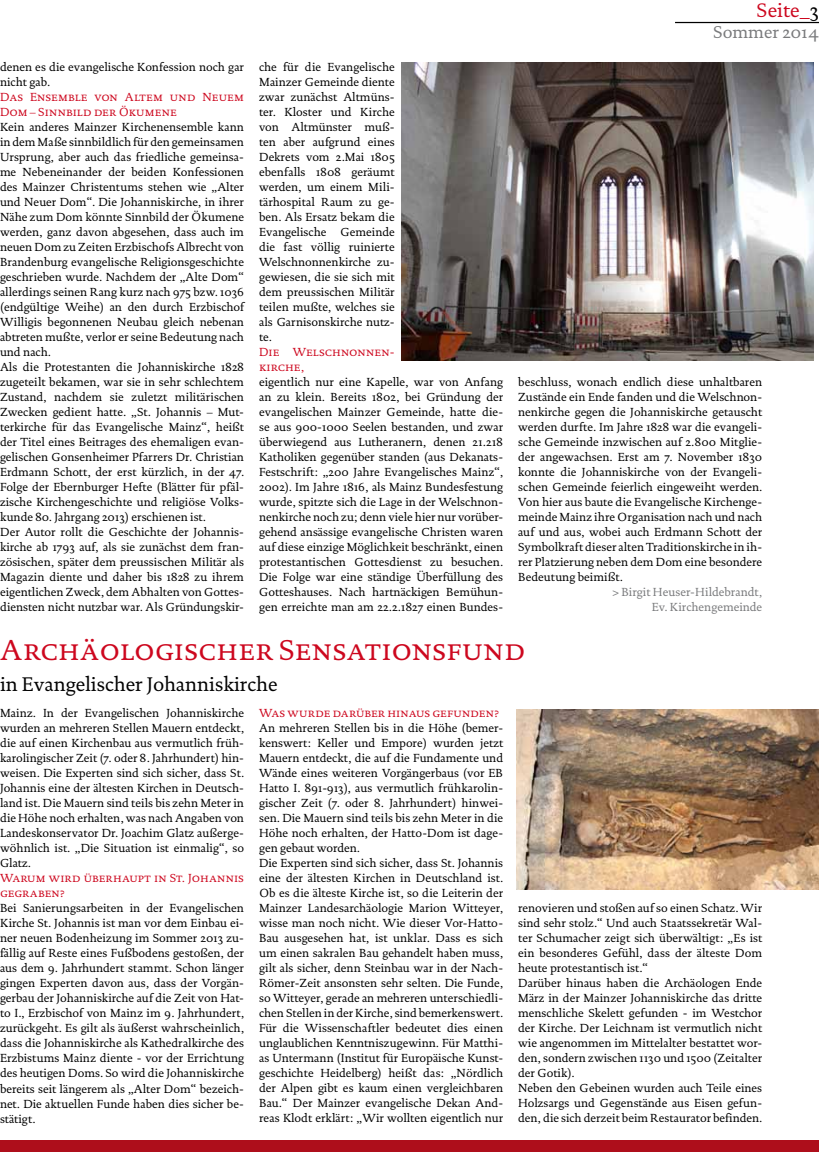
<style>
.page{position:relative;width:819px;height:1152px;background:#fff}
.page>*{position:absolute;margin:0;border:0;box-sizing:border-box;transform-origin:0 0}
.t1{font:29.38px "DTL Documenta T Caps";color:#cd071e}
.t2{font:20px "DTL Documenta ST";color:#000}
.t3{font:20px "DTL Documenta ST";letter-spacing:.005em;color:#cd071e}
.t4{font:17.5px "DTL Documenta ST";color:#797a7c}
.t5{font:11.88px/15px "DTL Documenta ST";color:#000;text-align:justify}
.t6{font:11.88px/15px "DTL Documenta T Caps";letter-spacing:.005em;color:#cd071e}
.t7{font:11.88px/15px "DTL Documenta ST";color:#797a7c;text-align:right}
.s1{color:#000}
</style>
<div class="page">
<div style="left:0;top:1140px;width:819px;height:12px;background:#ae0e1b"></div>
<img style="left:402px;top:63px;width:411px;height:297px">
<img style="left:516px;top:709px;width:303px;height:180px">
<hr style="left:675px;top:22px;width:144px;height:1px;background:#000">
<p class="t5" style="left:0;top:60px;width:245px">denen es die evangelische Konfession noch gar nicht gab.</p>
<p class="t6" style="left:0;top:90px;width:245px">Das Ensemble von Altem und Neuem<br>Dom – Sinnbild der Ökumene</p>
<p class="t5" style="left:0;top:120px;width:245px;text-align:left">Kein anderes Mainzer Kirchenensemble kann in dem Maße sinnbildlich für den gemeinsamen Ursprung, aber auch das friedliche gemeinsa&shy;me Nebeneinander der beiden Konfessionen des Mainzer Christentums stehen wie „Alter und Neuer Dom“. Die Johanniskirche, in ihrer Nähe zum Dom könnte Sinnbild der Ökumene werden, ganz davon abgesehen, dass auch im neuen Dom zu Zeiten Erzbischofs Albrecht von Brandenburg evangelische Religionsgeschichte geschrieben wurde. Nachdem der „Alte Dom“ allerdings seinen Rang kurz nach 975 bzw. 1036 (endgültige Weihe) an den durch Erzbischof Willigis begonnenen Neubau gleich nebenan abtreten mußte, verlor er seine Bedeutung nach und nach.<br>Als die Protestanten die Johanniskirche 1828 zugeteilt bekamen, war sie in sehr schlechtem Zustand, nachdem sie zuletzt militärischen Zwecken gedient hatte. „St. Johannis – Mut&shy;terkirche für das Evangelische Mainz“, heißt der Titel eines Beitrages des ehemaligen evan&shy;gelischen Gonsenheimer Pfarrers Dr. Christian Erdmann Schott, der erst kürzlich, in der 47.<br>Folge der Ebernburger Hefte (Blätter für pfäl&shy;zische Kirchengeschichte und religiöse Volks&shy;kunde 80. Jahrgang 2013) erschienen ist.<br>Der Autor rollt die Geschichte der Johannis&shy;kirche ab 1793 auf, als sie zunächst dem fran&shy;zösischen, später dem preussischen Militär als Magazin diente und daher bis 1828 zu ihrem eigentlichen Zweck, dem Abhalten von Gottes&shy;diensten nicht nutzbar war. Als Gründungskir-</p>
<h2 class="t3" style="left:756px;top:-1px;width:64px">Seite_<span class="s1">3</span></h2>
<h3 class="t4" style="left:713px;top:22px;width:107px">Sommer 2014</h3>
<p class="t5" style="left:259px;top:60px;width:137px">che für die Evangelische Mainzer Gemeinde diente zwar zunächst Altmüns&shy;ter. Kloster und Kirche von Altmünster muß&shy;ten aber aufgrund eines Dekrets vom 2.Mai 1805 ebenfalls 1808 geräumt werden, um einem Mili&shy;tärhospital Raum zu ge&shy;ben. Als Ersatz bekam die Evangelische Gemeinde die fast völlig ruinierte Welschnonnenkirche zu&shy;gewiesen, die sie sich mit dem preussischen Militär teilen mußte, welches sie als Garnisonskirche nutz&shy;te.</p>
<p class="t6" style="left:259px;top:345px;width:137px">Die Welschnonnen&shy;kirche,</p>
<p class="t5" style="left:259px;top:375px;width:245px">eigentlich nur eine Kapelle, war von Anfang an zu klein. Bereits 1802, bei Gründung der evangelischen Mainzer Gemeinde, hatte die&shy;se aus 900-1000 Seelen bestanden, und zwar überwiegend aus Lutheranern, denen 21.218<br>Katholiken gegenüber standen (aus Dekanats-Festschrift: „200 Jahre Evangelisches Mainz“, 2002). Im Jahre 1816, als Mainz Bundesfestung wurde, spitzte sich die Lage in der Welschnon&shy;nenkirche noch zu; denn viele hier nur vorüber&shy;gehend ansässige evangelische Christen waren auf diese einzige Möglichkeit beschränkt, einen protestantischen Gottesdienst zu besuchen.<br>Die Folge war eine ständige Überfüllung des Gotteshauses. Nach hartnäckigen Bemühun&shy;gen erreichte man am 22.2.1827 einen Bundes-</p>
<p class="t5" style="left:518px;top:375px;width:245px">beschluss, wonach endlich diese unhaltbaren Zustände ein Ende fanden und die Welschnon&shy;nenkirche gegen die Johanniskirche getauscht werden durfte. Im Jahre 1828 war die evangeli&shy;sche Gemeinde inzwischen auf 2.800 Mitglie&shy;der angewachsen. Erst am 7. November 1830 konnte die Johanniskirche von der Evangeli&shy;schen Gemeinde feierlich eingeweiht werden.<br>Von hier aus baute die Evangelische Kirchenge&shy;meinde Mainz ihre Organisation nach und nach auf und aus, wobei auch Erdmann Schott der Symbolkraft dieser alten Traditionskirche in ih&shy;rer Platzierung neben dem Dom eine besondere Bedeutung beimißt.</p>
<p class="t7" style="left:612px;top:585px;width:151px">&gt; Birgit Heuser-Hildebrandt,<br>Ev. Kirchengemeinde</p>
<h1 class="t1" style="left:0;top:633px;width:527px">Archäologischer Sensationsfund</h1>
<h2 class="t2" style="left:0;top:672px;width:279px">in Evangelischer Johanniskirche</h2>
<p class="t5" style="left:0;top:706px;width:245px">Mainz. In der Evangelischen Johanniskirche wurden an mehreren Stellen Mauern entdeckt, die auf einen Kirchenbau aus vermutlich früh&shy;karolingischer Zeit (7. oder 8. Jahrhundert) hin&shy;weisen. Die Experten sind sich sicher, dass St.<br>Johannis eine der ältesten Kirchen in Deutsch&shy;land ist. Die Mauern sind teils bis zehn Meter in die Höhe noch erhalten, was nach Angaben von Landeskonservator Dr. Joachim Glatz außerge&shy;wöhnlich ist. „Die Situation ist einmalig“, so Glatz.</p>
<p class="t6" style="left:0;top:871px;width:245px">Warum wird überhaupt in St. Johannis gegraben?</p>
<p class="t5" style="left:0;top:901px;width:245px">Bei Sanierungsarbeiten in der Evangelischen Kirche St. Johannis ist man vor dem Einbau ei&shy;ner neuen Bodenheizung im Sommer 2013 zu&shy;fällig auf Reste eines Fußbodens gestoßen, der aus dem 9. Jahrhundert stammt. Schon länger gingen Experten davon aus, dass der Vorgän&shy;gerbau der Johanniskirche auf die Zeit von Hat&shy;to I., Erzbischof von Mainz im 9. Jahrhundert, zurückgeht. Es gilt als äußerst wahrscheinlich, dass die Johanniskirche als Kathedralkirche des Erzbistums Mainz diente - vor der Errichtung des heutigen Doms. So wird die Johanniskirche bereits seit längerem als „Alter Dom“ bezeich&shy;net. Die aktuellen Funde haben dies sicher be&shy;stätigt.</p>
<p class="t6" style="left:259px;top:706px;width:241px">Was wurde darüber hinaus gefunden?</p>
<p class="t5" style="left:259px;top:721px;width:245px;text-align:left">An mehreren Stellen bis in die Höhe (bemer&shy;kenswert: Keller und Empore) wurden jetzt Mauern entdeckt, die auf die Fundamente und Wände eines weiteren Vorgängerbaus (vor EB Hatto I. 891-913), aus vermutlich frühkarolin&shy;gischer Zeit (7. oder 8. Jahrhundert) hinwei&shy;sen. Die Mauern sind teils bis zehn Meter in die Höhe noch erhalten, der Hatto-Dom ist dage&shy;gen gebaut worden.<br>Die Experten sind sich sicher, dass St. Johannis eine der ältesten Kirchen in Deutschland ist.<br>Ob es die älteste Kirche ist, so die Leiterin der Mainzer Landesarchäologie Marion Witteyer, wisse man noch nicht. Wie dieser Vor-Hatto-Bau ausgesehen hat, ist unklar. Dass es sich um einen sakralen Bau gehandelt haben muss, gilt als sicher, denn Steinbau war in der Nach-Römer-Zeit ansonsten sehr selten. Die Funde, so Witteyer, gerade an mehreren unterschiedli&shy;chen Stellen in der Kirche, sind bemerkenswert.<br>Für die Wissenschaftler bedeutet dies einen unglaublichen Kenntniszugewinn. Für Matthi&shy;as Untermann (Institut für Europäische Kunst&shy;geschichte Heidelberg) heißt das: „Nördlich der Alpen gibt es kaum einen vergleichbaren Bau.“ Der Mainzer evangelische Dekan And&shy;reas Klodt erklärt: „Wir wollten eigentlich nur</p>
<p class="t5" style="left:518px;top:900px;width:245px;text-align:left">renovieren und stoßen auf so einen Schatz. Wir sind sehr stolz.“ Und auch Staatssekretär Wal&shy;ter Schumacher zeigt sich überwältigt: „Es ist ein besonderes Gefühl, dass der älteste Dom heute protestantisch ist.“<br>Darüber hinaus haben die Archäologen Ende März in der Mainzer Johanniskirche das dritte menschliche Skelett gefunden - im Westchor der Kirche. Der Leichnam ist vermutlich nicht wie angenommen im Mittelalter bestattet wor&shy;den, sondern zwischen 1130 und 1500 (Zeitalter der Gotik).<br>Neben den Gebeinen wurden auch Teile eines Holzsargs und Gegenstände aus Eisen gefun&shy;den, die sich derzeit beim Restaurator befinden.</p>
</div>
